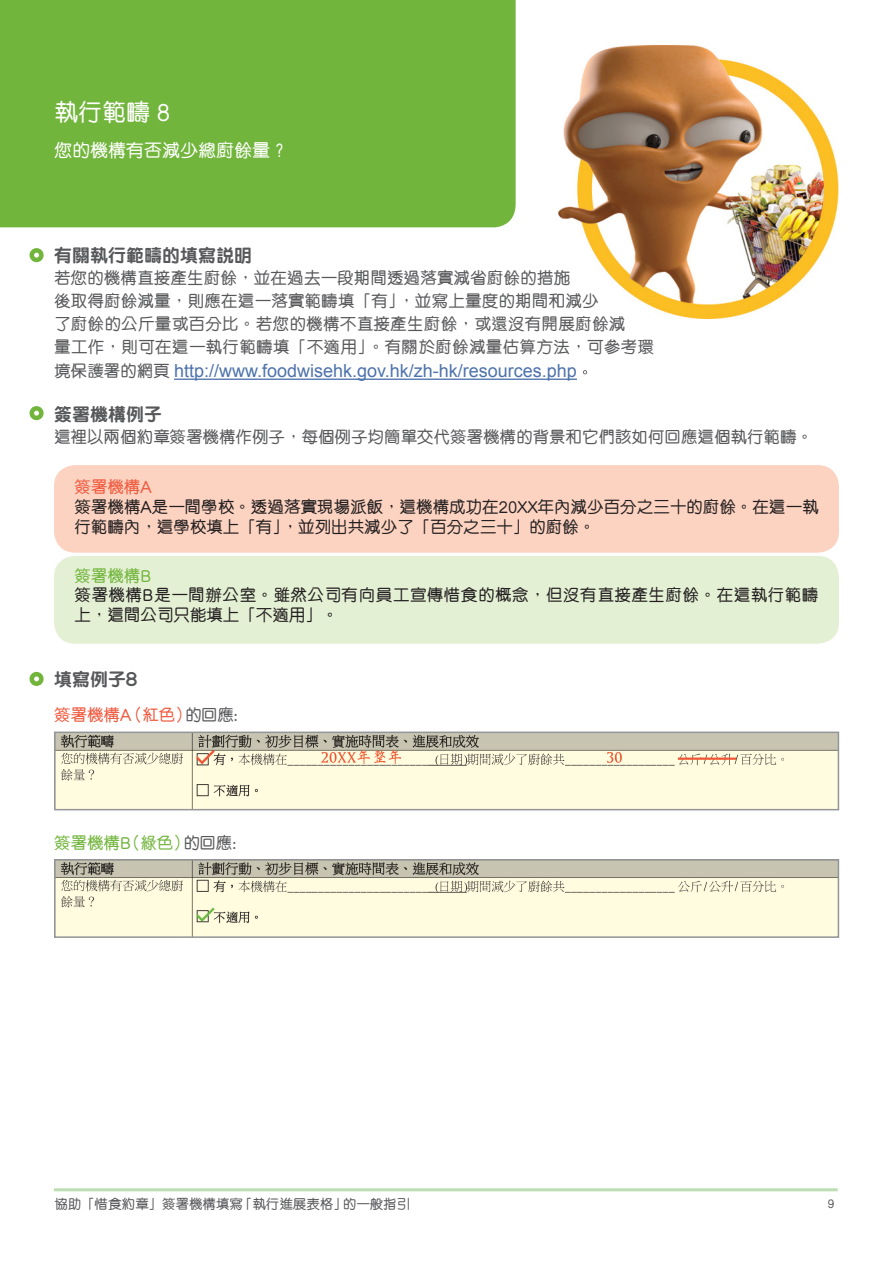
<style>
.page{position:relative;width:893px;height:1263px;background:#fff}
.page>*{position:absolute;margin:0;border:0;box-sizing:border-box;transform-origin:0 0}
.t1{font:500 24px "M Yuen";color:#fff}
.t2{font:18px "Arial";color:#4d72ac}
.t3{font:800 18px "M Yuen";color:#57585a}
.t4{font:500 18px "M Yuen";color:#fff}
.t5{font:500 16.5px/22.8px "M Yuen";letter-spacing:.01em;color:#57585a}
.t6{font:500 16.5px/19.8px "M Yuen";color:#231f20}
.t7{font:500 16.5px/19.8px "M Yuen";letter-spacing:.035em;color:#231f20}
.t8{font:500 16.5px "M Yuen";color:#f0593e}
.t9{font:500 16.5px "M Yuen";color:#72b53c}
.t10{font:500 13.5px "M Yuen";color:#57585a}
.t11{font:500 12px "M Yuen";color:#57585a}
.s1{font-family:"M Yuen";font-weight:500;font-size:16.5px;color:#57585a}
.s2{color:#57585a}
</style>
<div class="page">
<hr style="left:54px;top:1188px;width:784px;height:3px;background:#bcdeb2">
<img style="left:57px;top:734px;width:779px;height:73px">
<div style="left:54px;top:731px;width:785px;height:79px;border:2px solid #939598"></div>
<img style="left:57px;top:862px;width:779px;height:73px">
<div style="left:54px;top:859px;width:785px;height:79px;border:2px solid #939598"></div>
<div style="left:0;top:0;width:516px;height:227px;background:#72b53c"></div>
<hr style="left:174px;top:379px;width:403px;height:1px;background:#4d72ac">
<div style="left:54px;top:465px;width:785px;height:88px;background:#fcd2c0;border-radius:21px"></div>
<div style="left:54px;top:556px;width:785px;height:88px;background:#e4f0d4;border-radius:21px"></div>
<div style="left:30px;top:248px;width:14px;height:14px;border:4px solid #72b53c;border-radius:50%"></div>
<div style="left:30px;top:406px;width:14px;height:14px;border:4px solid #72b53c;border-radius:50%"></div>
<div style="left:30px;top:672px;width:14px;height:14px;border:4px solid #72b53c;border-radius:50%"></div>
<img style="left:559px;top:45px;width:280px;height:274px">
<svg style="left:583px;top:370px;width:4px;height:4px"></svg>
<p class="t1" style="left:54px;top:100px;width:118px">執行範疇 8</p>
<p class="t4" style="left:54px;top:141px;width:235px">您的機構有否減少總廚餘量？</p>
<p class="t3" style="left:54px;top:245px;width:199px">有關執行範疇的填寫說明</p>
<p class="t5" style="left:54px;top:267px;width:601px">若您的機構直接產生廚餘，並在過去一段期間透過落實減省廚餘的措施<br>後取得廚餘減量，則應在這一落實範疇填「有」，並寫上量度的期間和減少<br>了廚餘的公斤量或百分比。若您的機構不直接產生廚餘，或還沒有開展廚餘減<br>量工作，則可在這一執行範疇填「不適用」。有關於廚餘減量估算方法，可參考環</p>
<p class="t2" style="left:54px;top:359px;width:524px"><span class="s1">境保護署的網頁</span> http://www.foodwisehk.gov.hk/zh-hk/resources.php</p>
<p class="t3" style="left:54px;top:404px;width:109px">簽署機構例子</p>
<p class="t5" style="left:54px;top:426px;width:760px">這裡以兩個約章簽署機構作例子，每個例子均簡單交代簽署機構的背景和它們該如何回應這個執行範疇。</p>
<p class="t8" style="left:74px;top:478px;width:79px">簽署機構A</p>
<p class="t6" style="left:74px;top:497px;width:746px">簽署機構A是一間學校。透過落實現場派飯，這機構成功在20XX年內減少百分之三十的廚餘。在這一執行範疇內，這學校填上「有」，並列出共減少了「百分之三十」的廚餘。</p>
<p class="t9" style="left:74px;top:567px;width:79px">簽署機構B</p>
<p class="t7" style="left:74px;top:586px;width:745px">簽署機構B是一間辦公室。雖然公司有向員工宣傳惜食的概念，但沒有直接產生廚餘。在這執行範疇上，這間公司只能填上「不適用」。</p>
<p class="t3" style="left:54px;top:669px;width:84px">填寫例子8</p>
<p class="t8" style="left:54px;top:706px;width:186px">簽署機構A（紅色）<span class="s2">的回應:</span></p>
<p class="t9" style="left:54px;top:834px;width:184px">簽署機構B（綠色）<span class="s2">的回應:</span></p>
<p class="t10" style="left:54px;top:1197px;width:358px">協助「惜食約章」簽署機構填寫「執行進展表格」的一般指引</p>
<p class="t11" style="left:828px;top:1197px;width:8px">9</p>
</div>
